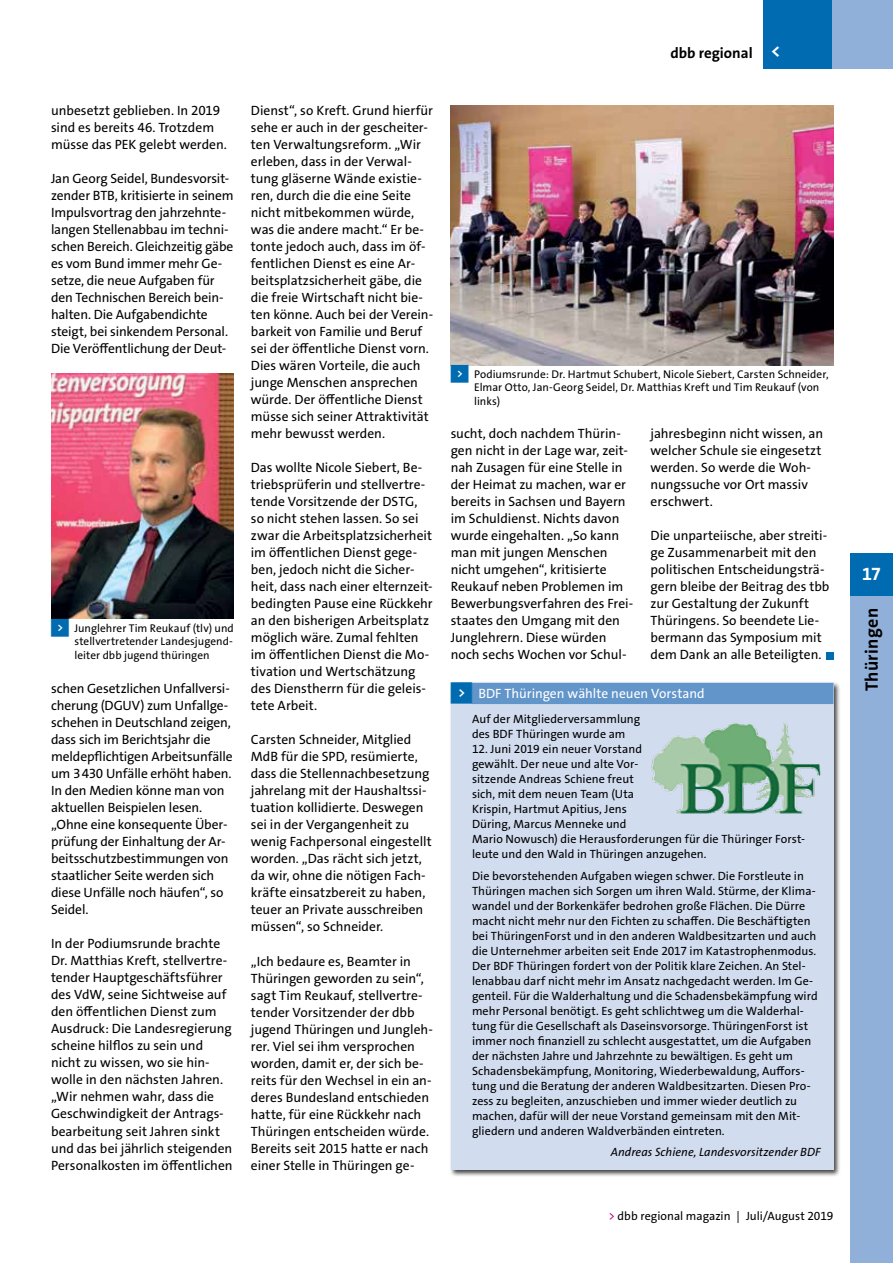
<style>
.page{position:relative;width:893px;height:1263px;background:#fff}
.page>*{position:absolute;margin:0;border:0;box-sizing:border-box;transform-origin:0 0}
.t1{font:700 18px "The Sans Os F";letter-spacing:.02em;color:#000}
.t2{font:700 18px "The Sans Os F";color:#fff}
.t3{font:700 15px "The Sans Os F";color:#000}
.t4{font:13.5px/17px "The Sans Os F";letter-spacing:-.005em;color:#000}
.t5{font:13.5px "The Sans Os F";color:#fff}
.t6{font:12px/15px "The Sans Os F";letter-spacing:.005em;color:#000}
.t7{font:italic 12px "The Sans Os F";letter-spacing:.005em;color:#000}
.t8{font:11.25px/13.5px "The Sans Os F";letter-spacing:.005em;color:#000;text-align:justify}
.s1{font-family:"Top Numbers";color:#006bb1}
.s2{font-size:18px;color:#fff}
.s3{color:#c40075}
</style>
<div class="page">
<div style="left:826px;top:652px;width:7px;height:7px;background:#006bb1"></div>
<img style="left:51px;top:373px;width:183px;height:246px">
<img style="left:451px;top:106px;width:382px;height:259px">
<div style="left:449px;top:681px;width:392px;height:496px;background:#000;opacity:.75"></div>
<div style="left:451px;top:683px;width:382px;height:486px;background:#d1dcef"></div>
<div style="left:472px;top:683px;width:361px;height:21px;background:#6295ca"></div>
<div style="left:455px;top:685px;width:13px;height:17px;background:#fff"></div>
<img style="left:651px;top:710px;width:190px;height:117px">
<div style="left:763px;top:0;width:130px;height:68px;background:#91b0d9"></div>
<div style="left:763px;top:0;width:68px;height:68px;background:#006bb1"></div>
<div style="left:850px;top:595px;width:43px;height:668px;background:#91b0d9"></div>
<div style="left:850px;top:553px;width:43px;height:42px;background:#006bb1"></div>
<p class="t4" style="left:51px;top:102px;width:177px">unbesetzt geblieben. In 2019 sind es bereits 46. Trotzdem müsse das PEK gelebt werden.</p>
<p class="t4" style="left:51px;top:170px;width:184px">Jan Georg Seidel, Bundesvorsit&shy;zender BTB, kritisierte in seinem<br>Impulsvortrag den jahrzehnte&shy;langen Stellenabbau im techni&shy;schen Bereich. Gleichzeitig gäbe es vom Bund immer mehr Ge&shy;setze, die neue Aufgaben für den Technischen Bereich bein&shy;halten. Die Aufgabendichte steigt, bei sinkendem Personal.<br>Die Veröffentlichung der Deut-</p>
<p class="t8" style="left:74px;top:621px;width:161px;text-indent:-23px"><span class="s1">&lt;</span> Junglehrer Tim Reukauf (tlv) und stellvertretender Landesjugend&shy;leiter dbb jugend thüringen</p>
<p class="t4" style="left:51px;top:680px;width:183px">schen Gesetzlichen Unfallversi&shy;cherung (DGUV) zum Unfallge&shy;schehen in Deutschland zeigen, dass sich im Berichtsjahr die meldepflichtigen Arbeitsunfälle um 3430 Unfälle erhöht haben.<br>In den Medien könne man von aktuellen Beispielen lesen. „Ohne eine konsequente Über&shy;prüfung der Einhaltung der Ar&shy;beitsschutzbestimmungen von staatlicher Seite werden sich diese Unfälle noch häufen“, so<br>Seidel.</p>
<p class="t4" style="left:51px;top:935px;width:183px">In der Podiumsrunde brachte<br>Dr. Matthias Kreft, stellvertre&shy;tender Hauptgeschäftsführer des VdW, seine Sichtweise auf den öffentlichen Dienst zum<br>Ausdruck: Die Landesregierung scheine hilflos zu sein und nicht zu wissen, wo sie hin&shy;wolle in den nächsten Jahren. „Wir nehmen wahr, dass die<br>Geschwindigkeit der Antrags&shy;bearbeitung seit Jahren sinkt und das bei jährlich steigenden<br>Personalkosten im öffentlichen</p>
<p class="t4" style="left:251px;top:102px;width:184px">Dienst“, so Kreft. Grund hierfür sehe er auch in der gescheiter&shy;ten Verwaltungsreform. „Wir erleben, dass in der Verwal&shy;tung gläserne Wände existie&shy;ren, durch die die eine Seite nicht mitbekommen würde, was die andere macht.“ Er be&shy;tonte jedoch auch, dass im öf&shy;fentlichen Dienst es eine Ar&shy;beitsplatzsicherheit gäbe, die die freie Wirtschaft nicht bie&shy;ten könne. Auch bei der Verein&shy;barkeit von Familie und Beruf sei der öffentliche Dienst vorn.<br>Dies wären Vorteile, die auch junge Menschen ansprechen würde. Der öffentliche Dienst müsse sich seiner Attraktivität mehr bewusst werden.</p>
<p class="t4" style="left:251px;top:459px;width:183px">Das wollte Nicole Siebert, Be&shy;triebsprüferin und stellvertre&shy;tende Vorsitzende der DSTG, so nicht stehen lassen. So sei zwar die Arbeitsplatzsicherheit im öffentlichen Dienst gege&shy;ben, jedoch nicht die Sicher&shy;heit, dass nach einer elternzeit&shy;bedingten Pause eine Rückkehr an den bisherigen Arbeitsplatz möglich wäre. Zumal fehlten im öffentlichen Dienst die Mo&shy;tivation und Wertschätzung des Dienstherrn für die geleis&shy;tete Arbeit.</p>
<p class="t4" style="left:251px;top:731px;width:182px">Carsten Schneider, Mitglied<br>MdB für die SPD, resümierte, dass die Stellennachbesetzung jahrelang mit der Haushaltssi&shy;tuation kollidierte. Deswegen sei in der Vergangenheit zu wenig Fachpersonal eingestellt worden. „Das rächt sich jetzt, da wir, ohne die nötigen Fach&shy;kräfte einsatzbereit zu haben, teuer an Private ausschreiben müssen“, so Schneider.</p>
<p class="t4" style="left:251px;top:952px;width:183px">„Ich bedaure es, Beamter in<br>Thüringen geworden zu sein“, sagt Tim Reukauf, stellvertre&shy;tender Vorsitzender der dbb jugend Thüringen und Jungleh&shy;rer. Viel sei ihm versprochen worden, damit er, der sich be&shy;reits für den Wechsel in ein an&shy;deres Bundesland entschieden hatte, für eine Rückkehr nach<br>Thüringen entscheiden würde.<br>Bereits seit 2015 hatte er nach einer Stelle in Thüringen ge-</p>
<p class="t3" style="left:670px;top:44px;width:112px">dbb regional <span class="s2">&lt;</span></p>
<p class="t8" style="left:474px;top:367px;width:356px;text-align:left;text-indent:-23px"><span class="s1">&lt;</span> Podiumsrunde: Dr. Hartmut Schubert, Nicole Siebert, Carsten Schneider,<br>Elmar Otto, Jan-Georg Seidel, Dr. Matthias Kreft und Tim Reukauf (von links)</p>
<p class="t4" style="left:451px;top:425px;width:184px">sucht, doch nachdem Thürin&shy;gen nicht in der Lage war, zeit&shy;nah Zusagen für eine Stelle in der Heimat zu machen, war er bereits in Sachsen und Bayern im Schuldienst. Nichts davon wurde eingehalten. „So kann man mit jungen Menschen nicht umgehen“, kritisierte<br>Reukauf neben Problemen im<br>Bewerbungsverfahren des Frei&shy;staates den Umgang mit den<br>Junglehrern. Diese würden noch sechs Wochen vor Schul-</p>
<p class="t4" style="left:651px;top:425px;width:174px">jahresbeginn nicht wissen, an welcher Schule sie eingesetzt werden. So werde die Woh&shy;nungssuche vor Ort massiv erschwert.</p>
<p class="t4" style="left:651px;top:527px;width:180px">Die unparteiische, aber streiti&shy;ge Zusammenarbeit mit den politischen Entscheidungsträ&shy;gern bleibe der Beitrag des tbb zur Gestaltung der Zukunft<br>Thüringens. So beendete Lie&shy;bermann das Symposium mit dem Dank an alle Beteiligten.</p>
<p class="t5" style="left:451px;top:684px;width:255px"><span class="s1">&lt;</span> BDF Thüringen wählte neuen Vorstand</p>
<p class="t6" style="left:472px;top:712px;width:170px">Auf der Mitgliederversammlung des BDF Thüringen wurde am</p>
<p class="t6" style="left:472px;top:742px;width:335px">12. Juni 2019 ein neuer Vorstand<br>gewählt. Der neue und alte Vor-<br>sitzende Andreas Schiene freut<br>sich, mit dem neuen Team (Uta<br>Krispin, Hartmut Apitius, Jens<br>Düring, Marcus Menneke und<br>Mario Nowusch) die Herausforderungen für die Thüringer Forst&shy;leute und den Wald in Thüringen anzugehen.</p>
<p class="t6" style="left:472px;top:868px;width:347px">Die bevorstehenden Aufgaben wiegen schwer. Die Forstleute in Thüringen machen sich Sorgen um ihren Wald. Stürme, der Klima&shy;wandel und der Borkenkäfer bedrohen große Flächen. Die Dürre macht nicht mehr nur den Fichten zu schaffen. Die Beschäftigten bei ThüringenForst und in den anderen Waldbesitzarten und auch die Unternehmer arbeiten seit Ende 2017 im Katastrophenmodus.<br>Der BDF Thüringen fordert von der Politik klare Zeichen. An Stel&shy;lenabbau darf nicht mehr im Ansatz nachgedacht werden. Im Ge&shy;genteil. Für die Walderhaltung und die Schadensbekämpfung wird mehr Personal benötigt. Es geht schlichtweg um die Walderhal&shy;tung für die Gesellschaft als Daseinsvorsorge. ThüringenForst ist immer noch finanziell zu schlecht ausgestattet, um die Aufgaben der nächsten Jahre und Jahrzehnte zu bewältigen. Es geht um Schadensbekämpfung, Monitoring, Wiederbewaldung, Auffors&shy;tung und die Beratung der anderen Waldbesitzarten. Diesen Pro&shy;zess zu begleiten, anzuschieben und immer wieder deutlich zu machen, dafür will der neue Vorstand gemeinsam mit den Mit&shy;gliedern und anderen Waldverbänden eintreten.</p>
<p class="t7" style="left:611px;top:1144px;width:211px">Andreas Schiene, Landesvorsitzender BDF</p>
<p class="t6" style="left:608px;top:1209px;width:227px"><span class="s3">&gt;</span> dbb regional magazin | Juli/August 2019</p>
<h1 class="t2" style="left:862px;top:562px;width:20px">17</h1>
<h1 class="t1" style="left:860px;top:691px;width:85px;rotate:-90deg">Thüringen</h1>
</div>
